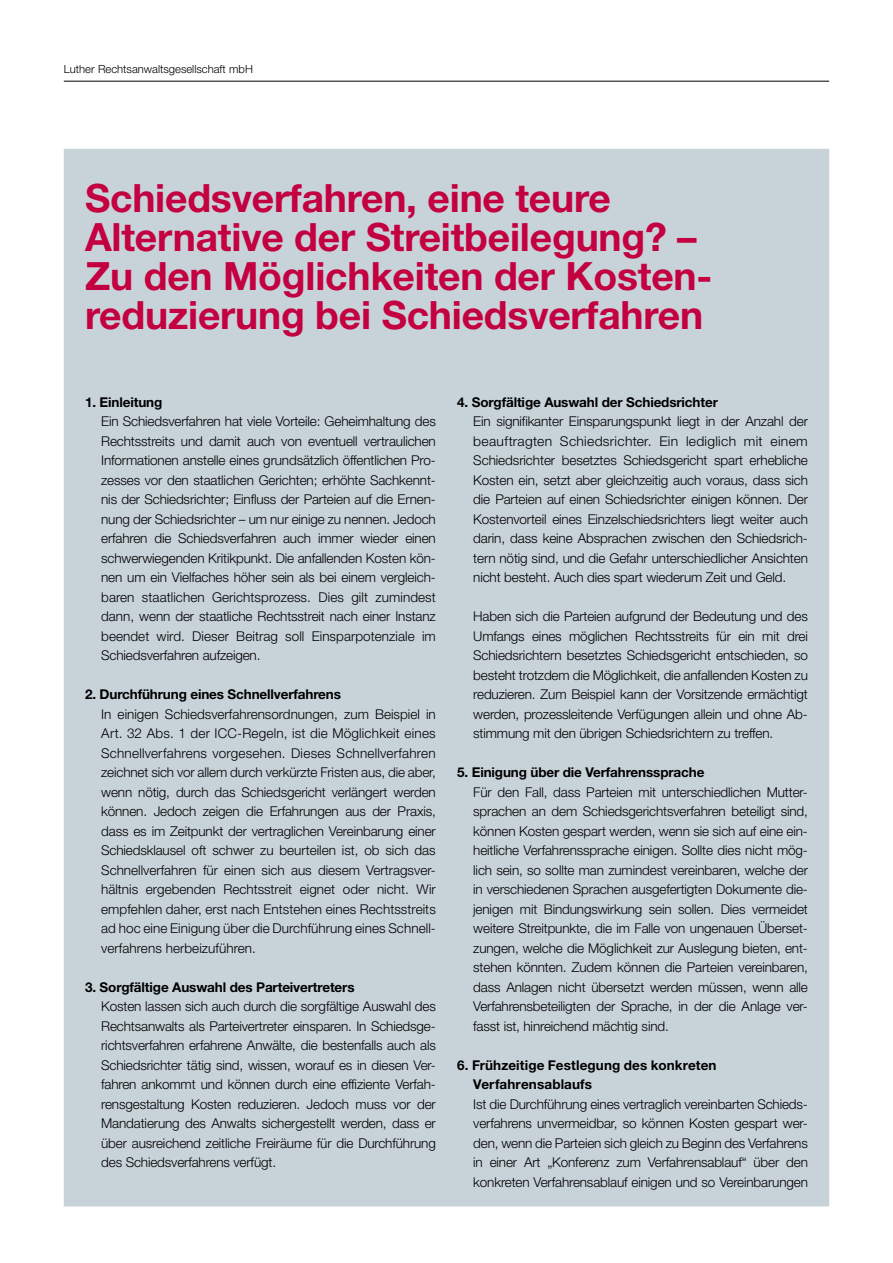
<style>
.page{position:relative;width:893px;height:1263px;background:#fff}
.page>*{position:absolute;margin:0;border:0;box-sizing:border-box;transform-origin:0 0}
.t1{font:700 39px/39px "Helvetica Neue";letter-spacing:-.005em;color:#c30040}
.t2{font:300 13.5px/19.5px "Helvetica Neue";letter-spacing:-.01em;color:#000;text-align:justify}
.t3{font:700 13.5px "Helvetica Neue";letter-spacing:-.01em;color:#000}
.t4{font:700 13.5px/19.5px "Helvetica Neue";letter-spacing:.01em;color:#000}
.t5{font:300 11.25px "Helvetica Neue";color:#000}
</style>
<div class="page">
<hr style="left:64px;top:81px;width:765px;height:1px;background:#000">
<div style="left:64px;top:149px;width:765px;height:1057px;background:#c8d3d9"></div>
<p class="t5" style="left:64px;top:62px;width:191px">Luther Rechtsanwaltsgesellschaft mbH</p>
<h1 class="t1" style="left:85px;top:178px;width:629px">Schiedsverfahren, eine teure Alternative der Streitbeilegung? – Zu den Möglichkeiten der Kosten&shy;reduzierung bei Schiedsverfahren</h1>
<p class="t3" style="left:85px;top:394px;width:79px">1. Einleitung</p>
<p class="t2" style="left:101px;top:411px;width:336px">Ein Schiedsverfahren hat viele Vorteile: Geheimhaltung des Rechtsstreits und damit auch von eventuell vertraulichen Informationen anstelle eines grundsätzlich öffentlichen Pro&shy;zesses vor den staatlichen Gerichten; erhöhte Sachkennt&shy;nis der Schiedsrichter; Einfluss der Parteien auf die Ernen&shy;nung der Schiedsrichter – um nur einige zu nennen. Jedoch erfahren die Schiedsverfahren auch immer wieder einen schwerwiegenden Kritikpunkt. Die anfallenden Kosten kön&shy;nen um ein Vielfaches höher sein als bei einem vergleich&shy;baren staatlichen Gerichtsprozess. Dies gilt zumindest dann, wenn der staatliche Rechtsstreit nach einer Instanz beendet wird. Dieser Beitrag soll Einsparpotenziale im Schiedsverfahren aufzeigen.</p>
<p class="t3" style="left:85px;top:686px;width:257px">2. Durchführung eines Schnellverfahrens</p>
<p class="t2" style="left:101px;top:704px;width:336px">In einigen Schiedsverfahrensordnungen, zum Beispiel in Art. 32 Abs. 1 der ICC-Regeln, ist die Möglichkeit eines Schnellverfahrens vorgesehen. Dieses Schnellverfahren zeichnet sich vor allem durch verkürzte Fristen aus, die aber, wenn nötig, durch das Schiedsgericht verlängert werden können. Jedoch zeigen die Erfahrungen aus der Praxis, dass es im Zeitpunkt der vertraglichen Vereinbarung einer Schiedsklausel oft schwer zu beurteilen ist, ob sich das Schnellverfahren für einen sich aus diesem Vertragsver&shy;hältnis ergebenden Rechtsstreit eignet oder nicht. Wir empfehlen daher, erst nach Entstehen eines Rechtsstreits ad hoc eine Einigung über die Durchführung eines Schnell&shy;verfahrens herbeizuführen.</p>
<p class="t3" style="left:85px;top:979px;width:271px">3. Sorgfältige Auswahl des Parteivertreters</p>
<p class="t2" style="left:101px;top:996px;width:336px">Kosten lassen sich auch durch die sorgfältige Auswahl des Rechtsanwalts als Parteivertreter einsparen. In Schiedsge&shy;richtsverfahren erfahrene Anwälte, die bestenfalls auch als Schiedsrichter tätig sind, wissen, worauf es in diesen Ver&shy;fahren ankommt und können durch eine effiziente Verfah&shy;rensgestaltung Kosten reduzieren. Jedoch muss vor der Mandatierung des Anwalts sichergestellt werden, dass er über ausreichend zeitliche Freiräume für die Durchführung des Schiedsverfahrens verfügt.</p>
<p class="t3" style="left:457px;top:393px;width:262px">4. Sorgfältige Auswahl der Schiedsrichter</p>
<p class="t2" style="left:473px;top:411px;width:336px">Ein signifikanter Einsparungspunkt liegt in der Anzahl der beauftragten Schiedsrichter. Ein lediglich mit einem Schiedsrichter besetztes Schiedsgericht spart erhebliche Kosten ein, setzt aber gleichzeitig auch voraus, dass sich die Parteien auf einen Schiedsrichter einigen können. Der Kostenvorteil eines Einzelschiedsrichters liegt weiter auch darin, dass keine Absprachen zwischen den Schiedsrich&shy;tern nötig sind, und die Gefahr unterschiedlicher Ansichten nicht besteht. Auch dies spart wiederum Zeit und Geld.</p>
<p class="t2" style="left:473px;top:606px;width:336px">Haben sich die Parteien aufgrund der Bedeutung und des Umfangs eines möglichen Rechtsstreits für ein mit drei Schiedsrichtern besetztes Schiedsgericht entschieden, so besteht trotzdem die Möglichkeit, die anfallenden Kosten zu reduzieren. Zum Beispiel kann der Vorsitzende ermächtigt werden, prozessleitende Verfügungen allein und ohne Ab&shy;stimmung mit den übrigen Schiedsrichtern zu treffen.</p>
<p class="t3" style="left:457px;top:764px;width:249px">5. Einigung über die Verfahrenssprache</p>
<p class="t2" style="left:473px;top:782px;width:336px">Für den Fall, dass Parteien mit unterschiedlichen Mutter&shy;sprachen an dem Schiedsgerichtsverfahren beteiligt sind, können Kosten gespart werden, wenn sie sich auf eine ein&shy;heitliche Verfahrenssprache einigen. Sollte dies nicht mög&shy;lich sein, so sollte man zumindest vereinbaren, welche der in verschiedenen Sprachen ausgefertigten Dokumente die&shy;jenigen mit Bindungswirkung sein sollen. Dies vermeidet weitere Streitpunkte, die im Falle von ungenauen Überset&shy;zungen, welche die Möglichkeit zur Auslegung bieten, ent&shy;stehen könnten. Zudem können die Parteien vereinbaren, dass Anlagen nicht übersetzt werden müssen, wenn alle Verfahrensbeteiligten der Sprache, in der die Anlage ver&shy;fasst ist, hinreichend mächtig sind.</p>
<p class="t4" style="left:473px;top:1055px;width:245px;text-indent:-16px">6. Frühzeitige Festlegung des konkreten<br>Verfahrensablaufs</p>
<p class="t2" style="left:473px;top:1094px;width:336px">Ist die Durchführung eines vertraglich vereinbarten Schieds&shy;verfahrens unvermeidbar, so können Kosten gespart wer&shy;den, wenn die Parteien sich gleich zu Beginn des Verfahrens in einer Art „Konferenz zum Verfahrensablauf“ über den konkreten Verfahrensablauf einigen und so Vereinbarungen</p>
</div>
